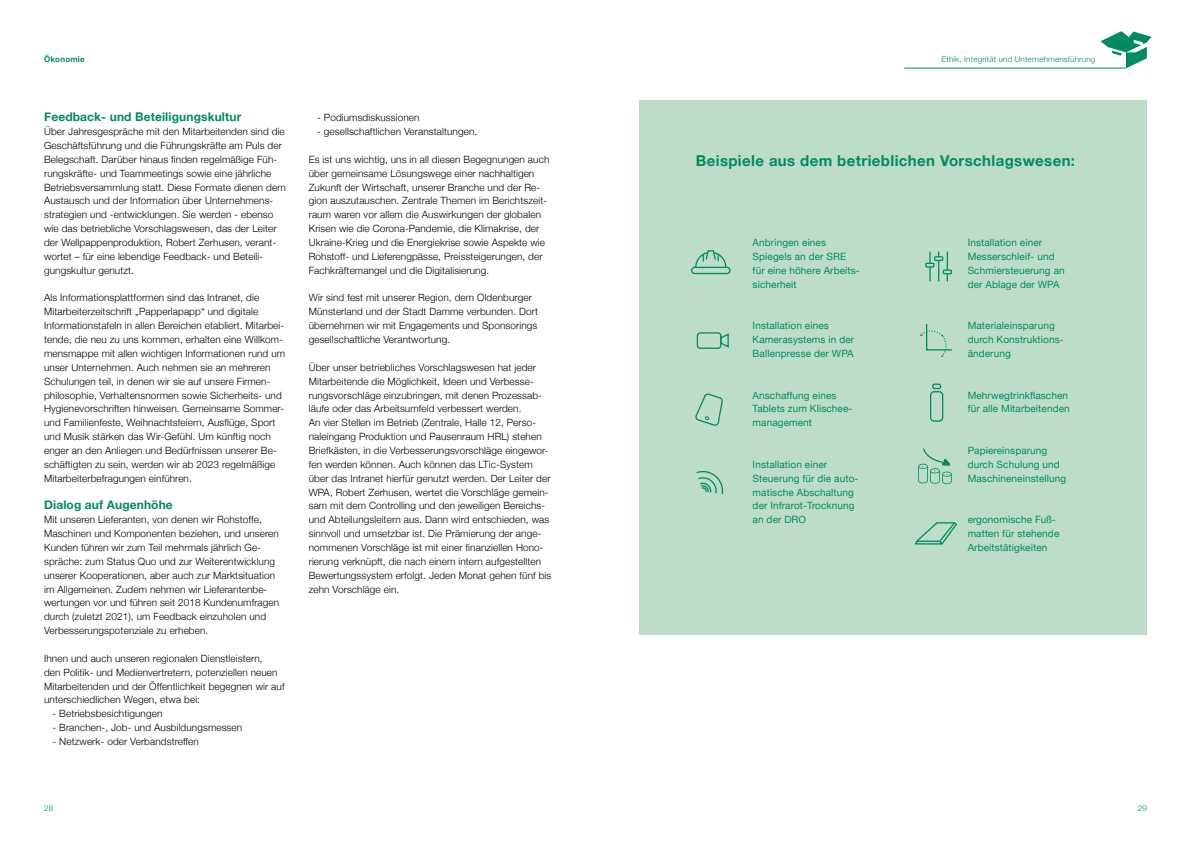
<style>
.page{position:relative;width:1191px;height:842px;background:#fff}
.page>*{position:absolute;margin:0;border:0;box-sizing:border-box;transform-origin:0 0}
.t1{font:700 15px "Helvetica Neue";letter-spacing:.025em;color:#008b62}
.t2{font:700 12px "Helvetica Neue";letter-spacing:.01em;color:#008b62}
.t3{font:300 10px/13.9px "Helvetica Neue";letter-spacing:.01em;color:#000}
.t4{font:10px/13.9px "Helvetica Neue";letter-spacing:.01em;color:#008b62}
.t5{font:300 8px "Helvetica Neue";letter-spacing:.025em;color:#008b62}
.t6{font:700 8px "Helvetica Neue";letter-spacing:.025em;color:#008b62}
</style>
<div class="page">
<div style="left:639px;top:100px;width:507px;height:534px;background:#bedcca"></div>
<div style="left:691px;top:267px;width:39px;height:7px;border:1px solid #008b62;border-radius:3px"></div>
<svg style="left:694px;top:250px;width:33px;height:19px"></svg>
<div style="left:696px;top:332px;width:25px;height:17px;border:1px solid #008b62;border-radius:3px"></div>
<svg style="left:719px;top:332px;width:10px;height:17px"></svg>
<svg style="left:695px;top:393px;width:28px;height:33px"></svg>
<svg style="left:696px;top:470px;width:27px;height:25px"></svg>
<div style="left:925px;top:263px;width:9px;height:5px;border:1px solid #008b62"></div>
<svg style="left:926px;top:252px;width:25px;height:29px"></svg>
<div style="left:942px;top:269px;width:10px;height:5px;border:1px solid #008b62"></div>
<div style="left:930px;top:391px;width:13px;height:31px;border:1px solid #008b62;border-radius:4px"></div>
<div style="left:932px;top:384px;width:9px;height:5px;border:1px solid #008b62;border-radius:2px"></div>
<svg style="left:920px;top:324px;width:32px;height:33px"></svg>
<svg style="left:915px;top:522px;width:42px;height:23px"></svg>
<svg style="left:918px;top:448px;width:33px;height:36px"></svg>
<svg style="left:1100px;top:31px;width:51px;height:37px"></svg>
<hr style="left:904px;top:68px;width:222px;height:1px;background:#008b62">
<p class="t6" style="left:44px;top:53px;width:42px">Ökonomie</p>
<p class="t5" style="left:941px;top:53px;width:155px">Ethik, Integrität und Unternehmensführung</p>
<p class="t2" style="left:44px;top:108px;width:199px">Feedback- und Beteiligungskultur</p>
<p class="t3" style="left:44px;top:124px;width:243px">Über Jahresgespräche mit den Mitarbeitenden sind die Geschäftsführung und die Führungskräfte am Puls der Belegschaft. Darüber hinaus finden regelmäßige Füh&shy;rungskräfte- und Teammeetings sowie eine jährliche Betriebsversammlung statt. Diese Formate dienen dem Austausch und der Information über Unternehmens&shy;strategien und -entwicklungen. Sie werden - ebenso wie das betriebliche Vorschlagswesen, das der Leiter der Wellpappenproduktion, Robert Zerhusen, verant&shy;wortet – für eine lebendige Feedback- und Beteili&shy;gungskultur genutzt.</p>
<p class="t3" style="left:44px;top:290px;width:242px">Als Informationsplattformen sind das Intranet, die Mitarbeiterzeitschrift „Papperlapapp“ und digitale Informationstafeln in allen Bereichen etabliert. Mitarbei&shy;tende, die neu zu uns kommen, erhalten eine Willkom&shy;mensmappe mit allen wichtigen Informationen rund um unser Unternehmen. Auch nehmen sie an mehreren Schulungen teil, in denen wir sie auf unsere Firmen&shy;philosophie, Verhaltensnormen sowie Sicherheits- und Hygienevorschriften hinweisen. Gemeinsame Sommer&shy;und Familienfeste, Weihnachtsfeiern, Ausflüge, Sport und Musik stärken das Wir-Gefühl. Um künftig noch enger an den Anliegen und Bedürfnissen unserer Be&shy;schäftigten zu sein, werden wir ab 2023 regelmäßige Mitarbeiterbefragungen einführen.</p>
<p class="t2" style="left:44px;top:496px;width:130px">Dialog auf Augenhöhe</p>
<p class="t3" style="left:44px;top:512px;width:237px">Mit unseren Lieferanten, von denen wir Rohstoffe, Maschinen und Komponenten beziehen, und unseren Kunden führen wir zum Teil mehrmals jährlich Ge&shy;spräche: zum Status Quo und zur Weiterentwicklung unserer Kooperationen, aber auch zur Marktsituation im Allgemeinen. Zudem nehmen wir Lieferantenbe&shy;wertungen vor und führen seit 2018 Kundenumfragen durch (zuletzt 2021), um Feedback einzuholen und Verbesserungspotenziale zu erheben.</p>
<p class="t3" style="left:44px;top:651px;width:242px">Ihnen und auch unseren regionalen Dienstleistern,<br>den Politik- und Medienvertretern, potenziellen neuen Mitarbeitenden und der Öffentlichkeit begegnen wir auf unterschiedlichen Wegen, etwa bei:</p>
<p class="t3" style="left:53px;top:706px;width:111px">- Betriebsbesichtigungen</p>
<p class="t3" style="left:53px;top:720px;width:191px">- Branchen-, Job- und Ausbildungsmessen</p>
<p class="t3" style="left:53px;top:734px;width:148px">- Netzwerk- oder Verbandstreffen</p>
<p class="t3" style="left:317px;top:110px;width:104px">- Podiumsdiskussionen</p>
<p class="t3" style="left:317px;top:124px;width:161px">- gesellschaftlichen Veranstaltungen.</p>
<p class="t3" style="left:309px;top:152px;width:242px">Es ist uns wichtig, uns in all diesen Begegnungen auch über gemeinsame Lösungswege einer nachhaltigen Zukunft der Wirtschaft, unserer Branche und der Re&shy;gion auszutauschen. Zentrale Themen im Berichtszeit&shy;raum waren vor allem die Auswirkungen der globalen Krisen wie die Corona-Pandemie, die Klimakrise, der Ukraine-Krieg und die Energiekrise sowie Aspekte wie Rohstoff- und Lieferengpässe, Preissteigerungen, der Fachkräftemangel und die Digitalisierung.</p>
<p class="t3" style="left:309px;top:290px;width:231px">Wir sind fest mit unserer Region, dem Oldenburger Münsterland und der Stadt Damme verbunden. Dort übernehmen wir mit Engagements und Sponsorings gesellschaftliche Verantwortung.</p>
<p class="t3" style="left:309px;top:360px;width:244px">Über unser betriebliches Vorschlagswesen hat jeder Mitarbeitende die Möglichkeit, Ideen und Verbesse&shy;rungsvorschläge einzubringen, mit denen Prozessab&shy;läufe oder das Arbeitsumfeld verbessert werden.<br>An vier Stellen im Betrieb (Zentrale, Halle 12, Perso&shy;naleingang Produktion und Pausenraum HRL) stehen Briefkästen, in die Verbesserungsvorschläge eingewor&shy;fen werden können. Auch können das LTic-System über das Intranet hierfür genutzt werden. Der Leiter der WPA, Robert Zerhusen, wertet die Vorschläge gemein&shy;sam mit dem Controlling und den jeweiligen Bereichs&shy;und Abteilungsleitern aus. Dann wird entschieden, was sinnvoll und umsetzbar ist. Die Prämierung der ange&shy;nommenen Vorschläge ist mit einer finanziellen Hono&shy;rierung verknüpft, die nach einem intern aufgestellten Bewertungssystem erfolgt. Jeden Monat gehen fünf bis zehn Vorschläge ein.</p>
<h1 class="t1" style="left:696px;top:148px;width:381px">Beispiele aus dem betrieblichen Vorschlagswesen:</h1>
<p class="t4" style="left:752px;top:236px;width:109px">Anbringen eines<br>Spiegels an der SRE für eine höhere Arbeits&shy;sicherheit</p>
<p class="t4" style="left:752px;top:319px;width:103px">Installation eines<br>Kamerasystems in der<br>Ballenpresse der WPA</p>
<p class="t4" style="left:752px;top:389px;width:101px">Anschaffung eines<br>Tablets zum Klischee&shy;management</p>
<p class="t4" style="left:752px;top:458px;width:107px">Installation einer<br>Steuerung für die auto&shy;matische Abschaltung der Infrarot-Trocknung an der DRO</p>
<p class="t4" style="left:967px;top:236px;width:99px">Installation einer<br>Messerschleif- und<br>Schmiersteuerung an der Ablage der WPA</p>
<p class="t4" style="left:967px;top:319px;width:98px">Materialeinsparung durch Konstruktions&shy;änderung</p>
<p class="t4" style="left:967px;top:389px;width:104px">Mehrwegtrinkflaschen für alle Mitarbeitenden</p>
<p class="t4" style="left:967px;top:444px;width:100px">Papiereinsparung durch Schulung und<br>Maschineneinstellung</p>
<p class="t4" style="left:967px;top:513px;width:93px">ergonomische Fuß&shy;matten für stehende<br>Arbeitstätigkeiten</p>
<p class="t5" style="left:44px;top:801px;width:11px">28</p>
<p class="t5" style="left:1137px;top:801px;width:11px">29</p>
</div>
